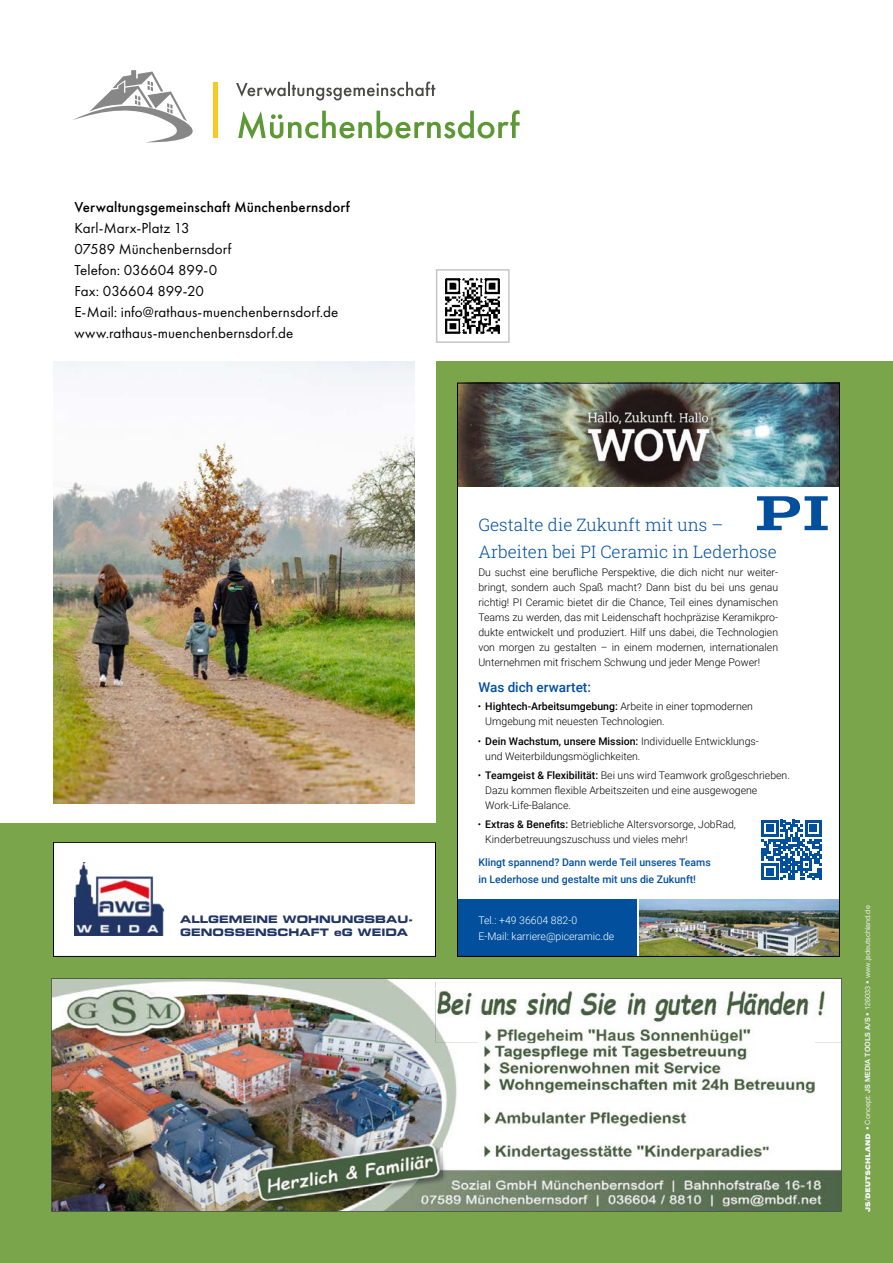
<style>
.page{position:relative;width:893px;height:1263px;background:#fff}
.page>*{position:absolute;margin:0;border:0;box-sizing:border-box;transform-origin:0 0}
.t1{font:300 17.25px/27.5px "Roboto Slab";color:#02509d}
.t2{font:15px/21px "Futura PT";letter-spacing:.005em;color:#000}
.t3{font:500 15px "Futura PT";letter-spacing:.01em;color:#000}
.t4{font:500 13.5px "Roboto";color:#02509d}
.t5{font:300 10.5px/15px "Roboto";color:#000}
.t6{font:500 10.5px/16.5px "Roboto";color:#02509d}
.t7{font:300 10.5px/16.5px "Roboto";color:#fff}
.t8{font:10.35px/12.5px "Eurostile LT Std Bold Ex 2";color:#213665}
.t9{font:7.2px "Helvetica Neue LT Std";color:#eff0f1}
.s1{font-weight:500}
.s2{font-weight:700}
</style>
<div class="page">
<div style="left:0;top:361px;width:893px;height:902px;background:#7ba54b"></div>
<div style="left:0;top:359px;width:436px;height:464px;background:#fff"></div>
<img style="left:53px;top:361px;width:362px;height:443px">
<div style="left:457px;top:383px;width:383px;height:574px;background:#fff"></div>
<div style="left:457px;top:899px;width:180px;height:57px;background:#02509d"></div>
<img style="left:639px;top:899px;width:199px;height:56px">
<img style="left:459px;top:385px;width:379px;height:101px">
<svg style="left:761px;top:820px;width:61px;height:60px"></svg>
<svg style="left:757px;top:496px;width:71px;height:34px"></svg>
<div style="left:53px;top:842px;width:383px;height:115px;background:#fff"></div>
<img style="left:74px;top:862px;width:91px;height:73px">
<div style="left:53px;top:842px;width:383px;height:115px;border:1px solid #000"></div>
<img style="left:53px;top:980px;width:787px;height:230px">
<img style="left:253px;top:1141px;width:189px;height:59px">
<img style="left:479px;top:1042px;width:336px;height:117px">
<img style="left:436px;top:989px;width:404px;height:53px">
<svg style="left:414px;top:980px;width:426px;height:9px;background:#fdfefd"></svg>
<div style="left:51px;top:978px;width:791px;height:234px;border:1px solid #485f41"></div>
<svg style="left:864px;top:1134px;width:6px;height:78px"></svg>
<img style="left:445px;top:278px;width:55px;height:56px">
<div style="left:436px;top:269px;width:74px;height:74px;border:2px solid #c6c6c6"></div>
<svg style="left:238px;top:110px;width:282px;height:29px"></svg>
<svg style="left:236px;top:82px;width:199px;height:18px"></svg>
<div style="left:213px;top:83px;width:5px;height:55px;background:#f6ca21"></div>
<svg style="left:73px;top:70px;width:120px;height:72px"></svg>
<h2 class="t3" style="left:74px;top:197px;width:277px">Verwaltungsgemeinschaft Münchenbernsdorf</h2>
<h2 class="t2" style="left:74px;top:217px;width:266px">Karl-Marx-Platz 13<br>07589 Münchenbernsdorf<br>Telefon: 036604 899-0<br>Fax: 036604 899-20<br>E-Mail: info@rathaus-muenchenbernsdorf.de www.rathaus-muenchenbernsdorf.de</h2>
<p class="t8" style="left:180px;top:913px;width:234px">ALLGEMEINE WOHNUNGSBAU-<br>GENOSSENSCHAFT eG WEIDA</p>
<h1 class="t1" style="left:478px;top:510px;width:300px">Gestalte die Zukunft mit uns –<br>Arbeiten bei PI Ceramic in Lederhose</h1>
<p class="t5" style="left:478px;top:564px;width:301px;text-align:justify">Du suchst eine berufliche Perspektive, die dich nicht nur weiter&shy;bringt, sondern auch Spaß macht? Dann bist du bei uns genau richtig! PI Ceramic bietet dir die Chance, Teil eines dynamischen Teams zu werden, das mit Leidenschaft hochpräzise Keramikpro&shy;dukte entwickelt und produziert. Hilf uns dabei, die Technologien von morgen zu gestalten – in einem modernen, internationalen Unternehmen mit frischem Schwung und jeder Menge Power!</p>
<p class="t4" style="left:478px;top:678px;width:114px">Was dich erwartet:</p>
<p class="t5" style="left:485px;top:699px;width:269px;text-indent:-7px">• <span class="s1">Hightech-Arbeitsumgebung:</span> Arbeite in einer topmodernen<br>Umgebung mit neuesten Technologien.</p>
<p class="t5" style="left:485px;top:733px;width:275px;text-indent:-7px">• <span class="s1">Dein Wachstum, unsere Mission:</span> Individuelle Entwicklungs&shy;und Weiterbildungsmöglichkeiten.</p>
<p class="t5" style="left:485px;top:767px;width:306px;text-indent:-7px">• <span class="s1">Teamgeist &amp; Flexibilität:</span> Bei uns wird Teamwork großgeschrieben.<br>Dazu kommen flexible Arbeitszeiten und eine ausgewogene<br>Work-Life-Balance.</p>
<p class="t5" style="left:485px;top:817px;width:252px;text-indent:-7px">• <span class="s1">Extras &amp; Benefits:</span> Betriebliche Altersvorsorge, JobRad,<br>Kinderbetreuungszuschuss und vieles mehr!</p>
<p class="t6" style="left:478px;top:854px;width:234px">Klingt spannend? Dann werde Teil unseres Teams in Lederhose und gestalte mit uns die Zukunft!</p>
<p class="t7" style="left:478px;top:911px;width:138px">Tel.: +49 36604 882-0<br>E-Mail: karriere@piceramic.de</p>
<p class="t9" style="left:863px;top:1130px;width:226px;rotate:-90deg">• Concept: <span class="s2">JS MEDIA TOOLS A/S</span> • 126033 • www.jsdeutschland.de</p>
</div>
